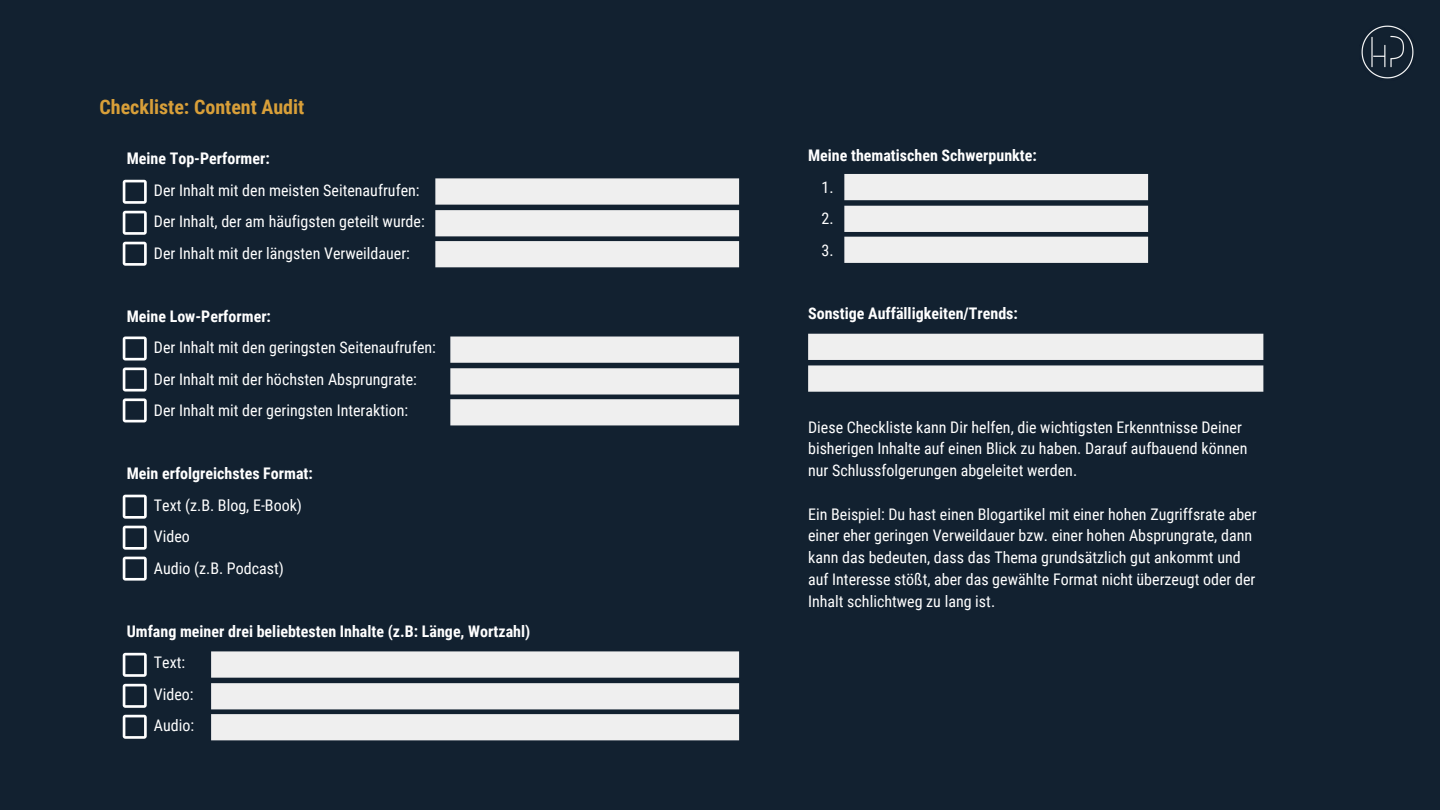
<style>
.page{position:relative;width:1440px;height:810px;background:#122130}
.page>*{position:absolute;margin:0;border:0;box-sizing:border-box;transform-origin:0 0}
.t1{font:700 20px "Roboto Condensed";color:#d89f39}
.t2{font:16px/31.5px "Roboto Condensed";color:#fff}
.t3{font:700 16px "Roboto Condensed";color:#fff}
</style>
<div class="page">
<img style="left:1361px;top:25px;width:53px;height:54px">
<svg style="left:123px;top:180px;width:24px;height:24px"></svg>
<svg style="left:123px;top:337px;width:24px;height:24px"></svg>
<svg style="left:123px;top:211px;width:24px;height:24px"></svg>
<svg style="left:123px;top:368px;width:24px;height:24px"></svg>
<svg style="left:123px;top:242px;width:24px;height:24px"></svg>
<svg style="left:123px;top:398px;width:24px;height:24px"></svg>
<svg style="left:123px;top:495px;width:24px;height:24px"></svg>
<svg style="left:123px;top:526px;width:24px;height:24px"></svg>
<svg style="left:123px;top:557px;width:24px;height:24px"></svg>
<svg style="left:123px;top:653px;width:24px;height:24px"></svg>
<svg style="left:123px;top:684px;width:24px;height:24px"></svg>
<svg style="left:123px;top:715px;width:24px;height:24px"></svg>
<div style="left:435px;top:178px;width:304px;height:27px;background:#efefef"></div>
<div style="left:844px;top:174px;width:304px;height:26px;background:#efefef"></div>
<div style="left:808px;top:334px;width:455px;height:26px;background:#efefef"></div>
<div style="left:450px;top:337px;width:289px;height:26px;background:#efefef"></div>
<div style="left:211px;top:651px;width:528px;height:27px;background:#efefef"></div>
<div style="left:435px;top:210px;width:304px;height:26px;background:#efefef"></div>
<div style="left:844px;top:206px;width:304px;height:26px;background:#efefef"></div>
<div style="left:808px;top:365px;width:455px;height:27px;background:#efefef"></div>
<div style="left:450px;top:368px;width:289px;height:27px;background:#efefef"></div>
<div style="left:211px;top:683px;width:528px;height:26px;background:#efefef"></div>
<div style="left:435px;top:241px;width:304px;height:26px;background:#efefef"></div>
<div style="left:844px;top:237px;width:304px;height:26px;background:#efefef"></div>
<div style="left:450px;top:399px;width:289px;height:26px;background:#efefef"></div>
<div style="left:211px;top:714px;width:528px;height:26px;background:#efefef"></div>
<p class="t1" style="left:99px;top:96px;width:206px">Checkliste: Content Audit</p>
<p class="t3" style="left:127px;top:150px;width:145px">Meine Top-Performer:</p>
<p class="t2" style="left:154px;top:175px;width:272px">Der Inhalt mit den meisten Seitenaufrufen:<br>Der Inhalt, der am häufigsten geteilt wurde:<br>Der Inhalt mit der längsten Verweildauer:</p>
<p class="t3" style="left:127px;top:307px;width:146px">Meine Low-Performer:</p>
<p class="t2" style="left:154px;top:332px;width:284px">Der Inhalt mit den geringsten Seitenaufrufen:<br>Der Inhalt mit der höchsten Absprungrate:<br>Der Inhalt mit der geringsten Interaktion:</p>
<p class="t3" style="left:127px;top:465px;width:188px">Mein erfolgreichstes Format:</p>
<p class="t2" style="left:154px;top:490px;width:150px">Text (z.B. Blog, E-Book)<br>Video<br>Audio (z.B. Podcast)</p>
<p class="t3" style="left:127px;top:622px;width:405px">Umfang meiner drei beliebtesten Inhalte (z.B: Länge, Wortzahl)</p>
<p class="t2" style="left:154px;top:647px;width:42px">Text:<br>Video:<br>Audio:</p>
<p class="t3" style="left:808px;top:146px;width:230px">Meine thematischen Schwerpunkte:</p>
<p class="t2" style="left:822px;top:171px;width:14px;text-align:justify">1.<br>2.<br>3.</p>
<p class="t3" style="left:808px;top:304px;width:211px">Sonstige Auffälligkeiten/Trends:</p>
<p class="t2" style="left:808px;top:416px;width:441px;line-height:21.8px">Diese Checkliste kann Dir helfen, die wichtigsten Erkenntnisse Deiner bisherigen Inhalte auf einen Blick zu haben. Darauf aufbauend können nur Schlussfolgerungen abgeleitet werden.</p>
<p class="t2" style="left:808px;top:503px;width:450px;line-height:21.8px">Ein Beispiel: Du hast einen Blogartikel mit einer hohen Zugriffsrate aber einer eher geringen Verweildauer bzw. einer hohen Absprungrate, dann kann das bedeuten, dass das Thema grundsätzlich gut ankommt und auf Interesse stößt, aber das gewählte Format nicht überzeugt oder der Inhalt schlichtweg zu lang ist.</p>
</div>
